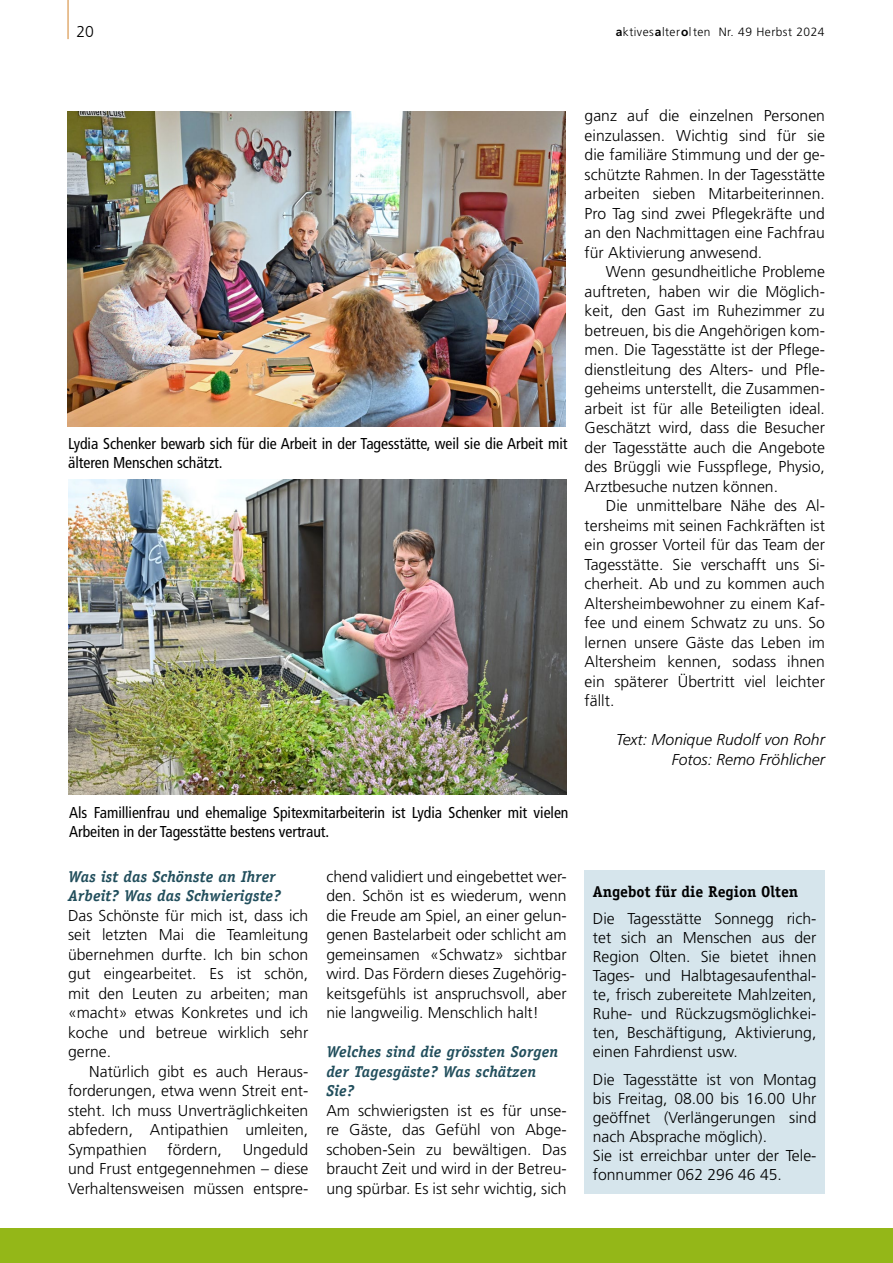
<style>
.page{position:relative;width:893px;height:1263px;background:#fff}
.page>*{position:absolute;margin:0;border:0;box-sizing:border-box;transform-origin:0 0}
.LT_10_5_Einzug{font:300 15.75px/19.5px "Frutiger LT Std";color:#000;text-align:justify}
.LT_10_5{font:300 15.75px/19.5px "Frutiger LT Std";color:#000;text-align:justify}
.Bildlegende_11{font:condensed 15.75px/18.9px "Frutiger LT Std";letter-spacing:-.005em;color:#000}
.Fragen_Interviews{font:italic 700 15.75px/19.5px "Officina Serif Std";letter-spacing:.01em;color:#214e5c}
.LT_10_5-2{font:italic 300 15.75px "Frutiger LT Std";color:#000}
.UT_10_5{font:700 15.75px "Officina Serif Std";color:#000}
.t1{font:300 15.75px "Frutiger LT Com";color:#000}
.t2{font:300 12px "Frutiger LT Std";letter-spacing:.04em;color:#000}
.s1{font-weight:700}
</style>
<div class="page">
<div style="left:0;top:1229px;width:893px;height:34px;background:#94b718"></div>
<div style="left:584px;top:871px;width:241px;height:323px;background:#d6e5ec"></div>
<hr style="left:68px;top:0;width:1px;height:39px;background:#d2842c">
<img style="left:68px;top:112px;width:497px;height:314px">
<img style="left:69px;top:479px;width:498px;height:315px">
<p class="t1" style="left:77px;top:23px;width:19px">20</p>
<p class="t2" style="left:616px;top:25px;width:210px"><span class="s1">a</span>ktives<span class="s1">a</span>lter<span class="s1">o</span>lten Nr. 49 Herbst 2024</p>
<p class="Bildlegende_11" style="left:68px;top:434px;width:501px">Lydia Schenker bewarb sich für die Arbeit in der Tagesstätte, weil sie die Arbeit mit älteren Menschen schätzt.</p>
<p class="Bildlegende_11" style="left:69px;top:803px;width:501px">Als Famillienfrau und ehemalige Spitexmitarbeiterin ist Lydia Schenker mit vielen<br>Arbeiten in der Tagesstätte bestens vertraut.</p>
<p class="Fragen_Interviews" style="left:68px;top:867px;width:214px">Was ist das Schönste an Ihrer<br>Arbeit? Was das Schwierigste?</p>
<p class="LT_10_5" style="left:68px;top:906px;width:242px">Das Schönste für mich ist, dass ich seit letzten Mai die Teamleitung übernehmen durfte. Ich bin schon gut eingearbeitet. Es ist schön, mit den Leuten zu arbeiten; man «macht» etwas Konkretes und ich koche und betreue wirklich sehr gerne.</p>
<p class="LT_10_5_Einzug" style="left:68px;top:1062px;width:242px;text-indent:21px">Natürlich gibt es auch Heraus&shy;forderungen, etwa wenn Streit ent&shy;steht. Ich muss Unverträglichkeiten abfedern, Antipathien umleiten, Sympathien</p>
<p class="LT_10_5_Einzug" style="left:168px;top:1140px;width:56px">fördern,</p>
<p class="LT_10_5_Einzug" style="left:68px;top:1140px;width:242px;text-indent:175px">Ungeduld und Frust entgegennehmen – diese Verhaltensweisen müssen entspre-</p>
<p class="LT_10_5_Einzug" style="left:326px;top:867px;width:242px">chend validiert und eingebettet wer&shy;den. Schön ist es wiederum, wenn die Freude am Spiel, an einer gelun&shy;genen Bastelarbeit oder schlicht am gemeinsamen «Schwatz» sichtbar wird. Das Fördern dieses Zugehörig&shy;keitsgefühls ist anspruchsvoll, aber nie langweilig. Menschlich halt!</p>
<p class="Fragen_Interviews" style="left:326px;top:1042px;width:233px">Welches sind die grössten Sorgen der Tagesgäste? Was schätzen<br>Sie?</p>
<p class="LT_10_5" style="left:326px;top:1101px;width:242px">Am schwierigsten ist es für unse&shy;re Gäste, das Gefühl von Abge&shy;schoben-Sein zu bewältigen. Das braucht Zeit und wird in der Betreu&shy;ung spürbar. Es ist sehr wichtig, sich</p>
<p class="LT_10_5" style="left:585px;top:106px;width:242px">ganz auf die einzelnen Personen einzulassen. Wichtig sind für sie die familiäre Stimmung und der ge&shy;schützte Rahmen. In der Tagesstätte arbeiten sieben Mitarbeiterinnen.<br>Pro Tag sind zwei Pflegekräfte und an den Nachmittagen eine Fachfrau für Aktivierung anwesend.</p>
<p class="LT_10_5_Einzug" style="left:585px;top:262px;width:242px;text-indent:21px">Wenn gesundheitliche Probleme auftreten, haben wir die Möglich&shy;keit, den Gast im Ruhezimmer zu betreuen, bis die Angehörigen kom&shy;men. Die Tagesstätte ist der Pflege&shy;dienstleitung des Alters- und Pfle&shy;geheims unterstellt, die Zusammen&shy;arbeit ist für alle Beteiligten ideal.<br>Geschätzt wird, dass die Besucher der Tagesstätte auch die Angebote des Brüggli wie Fusspflege, Physio, Arztbesuche nutzen können.</p>
<p class="LT_10_5_Einzug" style="left:585px;top:496px;width:242px;text-indent:21px">Die unmittelbare Nähe des Al&shy;tersheims mit seinen Fachkräften ist ein grosser Vorteil für das Team der Tagesstätte. Sie verschafft uns Si&shy;cherheit. Ab und zu kommen auch Altersheimbewohner zu einem Kaf&shy;fee und einem Schwatz zu uns. So lernen unsere Gäste das Leben im Altersheim kennen, sodass ihnen ein späterer Übertritt viel leichter fällt.</p>
<p class="LT_10_5-2" style="left:616px;top:731px;width:210px">Text: Monique Rudolf von Rohr</p>
<p class="LT_10_5-2" style="left:672px;top:750px;width:155px">Fotos: Remo Fröhlicher</p>
<p class="UT_10_5" style="left:593px;top:881px;width:207px">Angebot für die Region Olten</p>
<p class="LT_10_5" style="left:593px;top:910px;width:225px;line-height:18.9px">Die Tagesstätte Sonnegg rich&shy;tet sich an Menschen aus der Region Olten. Sie bietet ihnen Tages- und Halbtagesaufenthal&shy;te, frisch zubereitete Mahlzeiten, Ruhe- und Rückzugsmöglichkei&shy;ten, Beschäftigung, Aktivierung, einen Fahrdienst usw.</p>
<p class="LT_10_5" style="left:593px;top:1070px;width:225px;line-height:18.9px">Die Tagesstätte ist von Montag bis Freitag, 08.00 bis 16.00 Uhr geöffnet (Verlängerungen sind nach Absprache möglich).</p>
<p class="LT_10_5" style="left:593px;top:1146px;width:225px;line-height:18.9px">Sie ist erreichbar unter der Tele&shy;fonnummer 062 296 46 45.</p>
</div>
